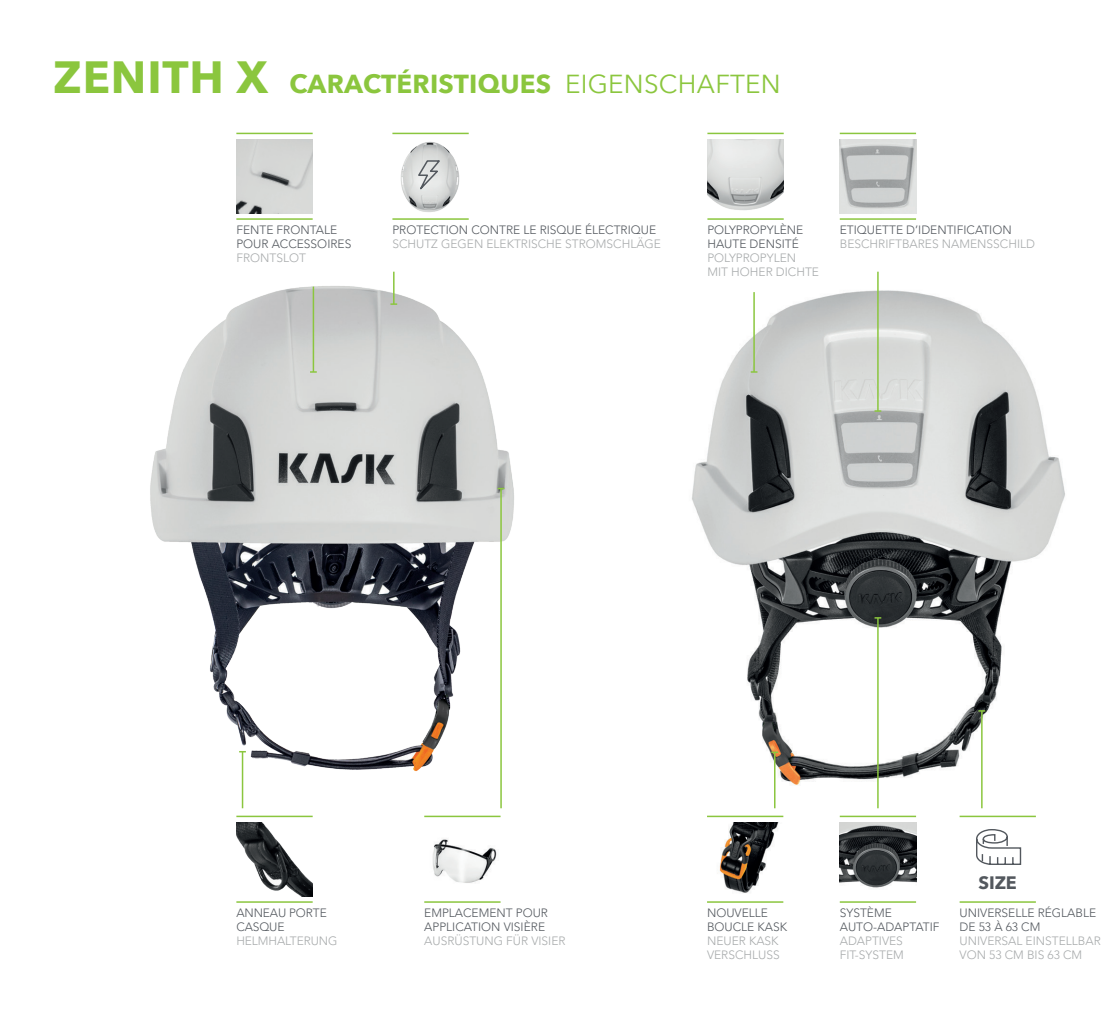
<style>
.page{position:relative;width:1120px;height:1021px;background:#fff}
.page>*{position:absolute;margin:0;border:0;box-sizing:border-box;transform-origin:0 0}
.t1{font:700 45px "Avenir Next";letter-spacing:.02em;color:#8bc63e}
.t2{font:700 26px "Avenir Next";letter-spacing:.01em;color:#8bc63e}
.t3{font:700 18px "Avenir Next";color:#53585e}
.t4{font:300 12px/14px "Avenir LT Std";color:#53585e}
.t5{font:300 12px/14px "Avenir LT Std";color:#a8abac}
.s1{font-weight:400}
</style>
<div class="page">
<img style="left:692px;top:271px;width:373px;height:519px">
<img style="left:150px;top:271px;width:364px;height:519px">
<hr style="left:313px;top:286px;width:1px;height:86px;background:#8bc63e">
<svg style="left:310px;top:371px;width:7px;height:2px"></svg>
<hr style="left:393px;top:272px;width:1px;height:32px;background:#8bc63e">
<svg style="left:390px;top:303px;width:7px;height:2px"></svg>
<hr style="left:242px;top:751px;width:1px;height:57px;background:#8bc63e">
<hr style="left:774px;top:752px;width:1px;height:56px;background:#8bc63e">
<svg style="left:771px;top:751px;width:7px;height:2px"></svg>
<hr style="left:981px;top:711px;width:1px;height:97px;background:#8bc63e">
<hr style="left:877px;top:618px;width:1px;height:190px;background:#8bc63e">
<hr style="left:753px;top:292px;width:2px;height:80px;background:#8bc63e">
<hr style="left:877px;top:272px;width:1px;height:139px;background:#8bc63e">
<svg style="left:874px;top:410px;width:7px;height:2px"></svg>
<hr style="left:236px;top:133px;width:77px;height:1px;background:#8bc63e">
<hr style="left:236px;top:218px;width:77px;height:2px;background:#8bc63e">
<hr style="left:707px;top:133px;width:77px;height:1px;background:#8bc63e">
<hr style="left:707px;top:218px;width:77px;height:2px;background:#8bc63e">
<hr style="left:840px;top:133px;width:76px;height:1px;background:#8bc63e">
<hr style="left:840px;top:218px;width:76px;height:2px;background:#8bc63e">
<hr style="left:424px;top:815px;width:76px;height:2px;background:#8bc63e">
<hr style="left:424px;top:901px;width:76px;height:1px;background:#8bc63e">
<hr style="left:236px;top:815px;width:77px;height:2px;background:#8bc63e">
<hr style="left:236px;top:901px;width:77px;height:1px;background:#8bc63e">
<hr style="left:707px;top:901px;width:76px;height:1px;background:#8bc63e">
<hr style="left:707px;top:815px;width:76px;height:2px;background:#8bc63e">
<hr style="left:840px;top:815px;width:76px;height:2px;background:#8bc63e">
<hr style="left:840px;top:901px;width:76px;height:1px;background:#8bc63e">
<hr style="left:959px;top:815px;width:77px;height:2px;background:#8bc63e">
<hr style="left:959px;top:901px;width:77px;height:1px;background:#8bc63e">
<svg style="left:976px;top:829px;width:46px;height:36px"></svg>
<hr style="left:392px;top:133px;width:77px;height:1px;background:#8bc63e">
<hr style="left:392px;top:218px;width:77px;height:2px;background:#8bc63e">
<hr style="left:500px;top:488px;width:2px;height:320px;background:#8bc63e">
<img style="left:432px;top:839px;width:65px;height:44px">
<img style="left:236px;top:822px;width:77px;height:74px">
<img style="left:719px;top:822px;width:60px;height:71px">
<img style="left:840px;top:822px;width:76px;height:66px">
<img style="left:236px;top:139px;width:77px;height:74px">
<img style="left:707px;top:139px;width:76px;height:71px">
<img style="left:840px;top:139px;width:76px;height:74px">
<img style="left:400px;top:142px;width:60px;height:70px">
<svg style="left:415px;top:159px;width:27px;height:38px"></svg>
<h1 class="t1" style="left:53px;top:38px;width:216px">ZENITH X</h1>
<h2 class="t2" style="left:289px;top:61px;width:493px">CARACTÉRISTIQUES <span class="s1">EIGENSCHAFTEN</span></h2>
<p class="t4" style="left:236px;top:223px;width:116px">FENTE FRONTALE<br>POUR ACCESSOIRES</p>
<p class="t5" style="left:236px;top:251px;width:71px">FRONTSLOT</p>
<p class="t4" style="left:392px;top:223px;width:265px">PROTECTION CONTRE LE RISQUE ÉLECTRIQUE</p>
<p class="t5" style="left:392px;top:237px;width:270px">SCHUTZ GEGEN ELEKTRISCHE STROMSCHLÄGE</p>
<p class="t4" style="left:707px;top:223px;width:97px">POLYPROPYLÈNE<br>HAUTE DENSITÉ</p>
<p class="t5" style="left:707px;top:251px;width:113px">POLYPROPYLEN<br>MIT HOHER DICHTE</p>
<p class="t4" style="left:840px;top:223px;width:173px">ETIQUETTE D’IDENTIFICATION</p>
<p class="t5" style="left:840px;top:237px;width:197px">BESCHRIFTBARES NAMENSSCHILD</p>
<p class="t4" style="left:236px;top:906px;width:92px">ANNEAU PORTE<br>CASQUE</p>
<p class="t5" style="left:236px;top:934px;width:102px">HELMHALTERUNG</p>
<p class="t4" style="left:424px;top:906px;width:125px">EMPLACEMENT POUR<br>APPLICATION VISIÈRE</p>
<p class="t5" style="left:424px;top:934px;width:143px">AUSRÜSTUNG FÜR VISIER</p>
<p class="t4" style="left:707px;top:906px;width:82px">NOUVELLE<br>BOUCLE KASK</p>
<p class="t5" style="left:707px;top:934px;width:74px">NEUER KASK<br>VERSCHLUSS</p>
<p class="t4" style="left:840px;top:906px;width:101px">SYSTÈME<br>AUTO-ADAPTATIF</p>
<p class="t5" style="left:840px;top:934px;width:66px">ADAPTIVES<br>FIT-SYSTEM</p>
<h3 class="t3" style="left:978px;top:867px;width:40px">SIZE</h3>
<p class="t4" style="left:959px;top:906px;width:138px">UNIVERSELLE RÉGLABLE<br>DE 53 À 63 CM</p>
<p class="t5" style="left:959px;top:934px;width:143px">UNIVERSAL EINSTELLBAR<br>VON 53 CM BIS 63 CM</p>
</div>
